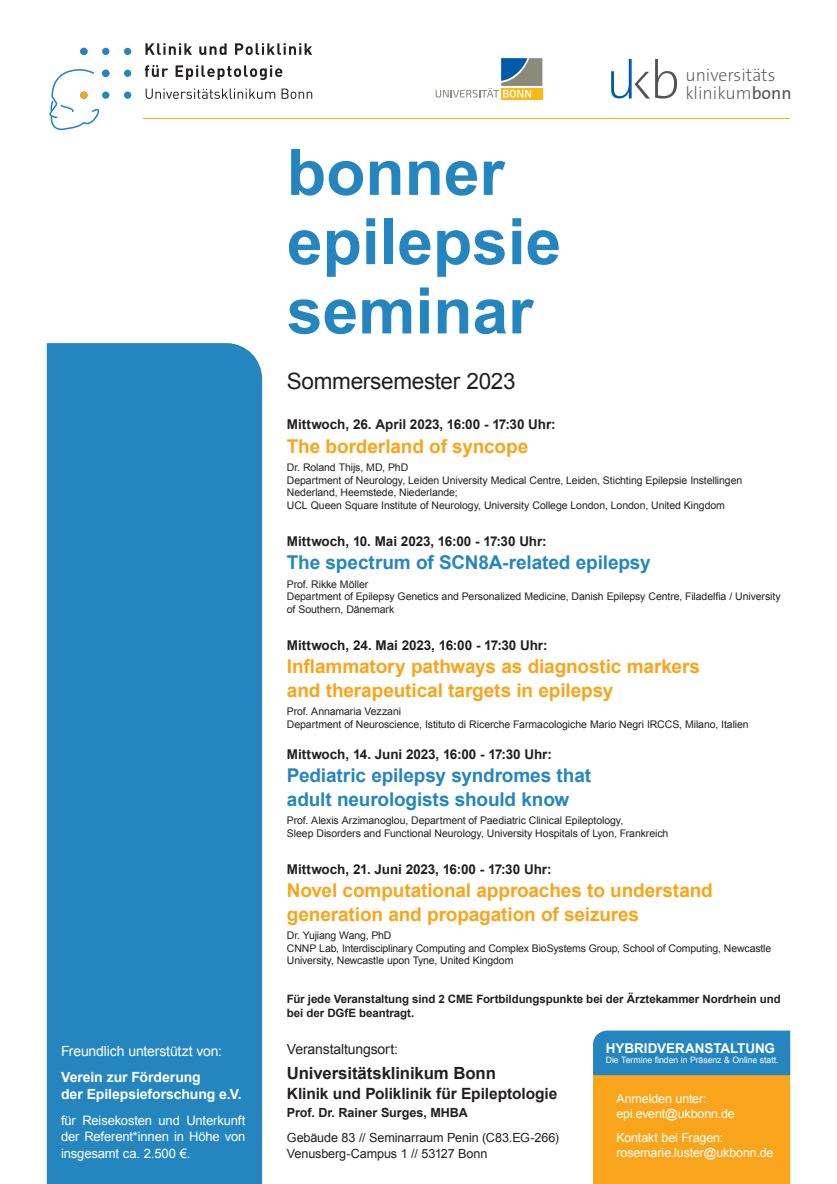
<style>
.page{position:relative;width:837px;height:1184px;background:#fff}
.page>*{position:absolute;margin:0;border:0;box-sizing:border-box;transform-origin:0 0}
.t1{font:700 64.15px/69.2px "Arial";color:#2586bf}
.t2{font:22.5px "Arial";letter-spacing:-.015em;color:#231f20}
.t3{font:700 19px/23.5px "Arial";letter-spacing:-.01em;color:#f9a51b}
.t4{font:700 19px/23.5px "Arial";letter-spacing:-.01em;color:#2586bf}
.t5{font:200 17.7px "The Sans Os F";color:#535355}
.t6{font:700 16.8px "Arial";letter-spacing:-.01em;color:#231f20}
.t7{font:700 15.5px "Arial";letter-spacing:-.01em;color:#231f20}
.t8{font:700 14px/16.8px "Arial";letter-spacing:-.005em;color:#fff}
.t9{font:14px "Arial";letter-spacing:-.01em;color:#fff}
.t10{font:14px "Arial";letter-spacing:-.01em;color:#231f20}
.t11{font:700 13.5px "Arial";letter-spacing:-.005em;color:#231f20}
.t12{font:700 13.5px "Arial";letter-spacing:-.005em;color:#fff}
.t13{font:13px/16.5px "Arial";letter-spacing:-.01em;color:#fff;text-align:justify}
.t14{font:12.6px/15.1px "Arial";letter-spacing:-.01em;color:#231f20}
.t15{font:700 12.6px "Arial";letter-spacing:-.005em;color:#231f20}
.t16{font:12.5px/15px "Arial";letter-spacing:-.01em;color:#fff}
.t17{font:700 11.5px/13.8px "Arial";letter-spacing:-.01em;color:#231f20}
.t18{font:10.5px/12.6px "Arial";letter-spacing:-.01em;color:#231f20}
.t19{font:8.75px "Arial";letter-spacing:-.01em;color:#fff}
.s1{font-weight:400}
</style>
<div class="page">
<svg style="left:611px;top:59px;width:65px;height:40px"></svg>
<div style="left:501px;top:88px;width:41px;height:11px;background:#fcb814"></div>
<svg style="left:435px;top:58px;width:107px;height:40px"></svg>
<div style="left:47px;top:343px;width:215px;height:840px;background:#2586bf"></div>
<hr style="left:143px;top:118px;width:646px;height:1px;background:#f9a51b">
<div style="left:124px;top:48px;width:7px;height:7px;background:#2586bf;border-radius:50%"></div>
<div style="left:102px;top:48px;width:7px;height:7px;background:#2586bf;border-radius:50%"></div>
<div style="left:124px;top:70px;width:7px;height:7px;background:#2586bf;border-radius:50%"></div>
<div style="left:102px;top:70px;width:7px;height:7px;background:#2586bf;border-radius:50%"></div>
<div style="left:124px;top:91px;width:7px;height:8px;background:#2586bf;border-radius:50%"></div>
<div style="left:102px;top:91px;width:7px;height:8px;background:#2586bf;border-radius:50%"></div>
<div style="left:80px;top:48px;width:7px;height:7px;background:#2586bf;border-radius:50%"></div>
<svg style="left:49px;top:69px;width:50px;height:61px"></svg>
<svg style="left:145px;top:43px;width:47px;height:12px"></svg>
<svg style="left:199px;top:43px;width:27px;height:12px"></svg>
<svg style="left:235px;top:43px;width:77px;height:12px"></svg>
<svg style="left:145px;top:65px;width:23px;height:12px"></svg>
<svg style="left:175px;top:65px;width:107px;height:15px"></svg>
<svg style="left:146px;top:89px;width:129px;height:10px"></svg>
<svg style="left:281px;top:89px;width:31px;height:10px"></svg>
<svg style="left:593px;top:1030px;width:196px;height:153px;background:#bb9c4b"></svg>
<h3 class="t9" style="left:61px;top:1042px;width:162px">Freundlich unterstützt von:</h3>
<h3 class="t8" style="left:61px;top:1069px;width:182px">Verein zur Förderung<br>der Epilepsieforschung e.V.</h3>
<p class="t13" style="left:61px;top:1111px;width:186px">für Reisekosten und Unterkunft der Referent*innen in Höhe von insgesamt ca. 2.500 €.</p>
<h3 class="t5" style="left:685px;top:63px;width:91px">universitäts</h3>
<h1 class="t1" style="left:287px;top:140px;width:276px">bonner epilepsie seminar</h1>
<h3 class="t5" style="left:685px;top:81px;width:108px">klinikum<span class="s1">bonn</span></h3>
<h2 class="t2" style="left:287px;top:366px;width:230px">Sommersemester 2023</h2>
<p class="t11" style="left:287px;top:415px;width:270px">Mittwoch, 26. April 2023, 16:00 - 17:30 Uhr:</p>
<h3 class="t3" style="left:287px;top:435px;width:243px">The borderland of syncope</h3>
<p class="t18" style="left:287px;top:461px;width:456px">Dr. Roland Thijs, MD, PhD<br>Department of Neurology, Leiden University Medical Centre, Leiden, Stichting Epilepsie Instellingen Nederland, Heemstede, Niederlande;<br>UCL Queen Square Institute of Neurology, University College London, London, United Kingdom</p>
<p class="t11" style="left:287px;top:532px;width:261px">Mittwoch, 10. Mai 2023, 16:00 - 17:30 Uhr:</p>
<h3 class="t4" style="left:287px;top:551px;width:365px">The spectrum of SCN8A-related epilepsy</h3>
<p class="t18" style="left:287px;top:578px;width:495px">Prof. Rikke Möller<br>Department of Epilepsy Genetics and Personalized Medicine, Danish Epilepsy Centre, Filadelfia / University of Southern, Dänemark</p>
<p class="t11" style="left:287px;top:636px;width:262px">Mittwoch, 24. Mai 2023, 16:00 - 17:30 Uhr:</p>
<h3 class="t3" style="left:287px;top:655px;width:414px">Inflammatory pathways as diagnostic markers and therapeutical targets in epilepsy</h3>
<p class="t18" style="left:287px;top:705px;width:463px">Prof. Annamaria Vezzani<br>Department of Neuroscience, Istituto di Ricerche Farmacologiche Mario Negri IRCCS, Milano, Italien</p>
<p class="t11" style="left:287px;top:745px;width:266px">Mittwoch, 14. Juni 2023, 16:00 - 17:30 Uhr:</p>
<h3 class="t4" style="left:287px;top:764px;width:305px">Pediatric epilepsy syndromes that adult neurologists should know</h3>
<p class="t18" style="left:287px;top:814px;width:383px">Prof. Alexis Arzimanoglou, Department of Paediatric Clinical Epileptology,<br>Sleep Disorders and Functional Neurology, University Hospitals of Lyon, Frankreich</p>
<p class="t11" style="left:287px;top:860px;width:266px">Mittwoch, 21. Juni 2023, 16:00 - 17:30 Uhr:</p>
<h3 class="t3" style="left:287px;top:879px;width:427px">Novel computational approaches to understand generation and propagation of seizures</h3>
<p class="t18" style="left:287px;top:929px;width:485px">Dr. Yujiang Wang, PhD<br>CNNP Lab, Interdisciplinary Computing and Complex BioSystems Group, School of Computing, Newcastle<br>University, Newcastle upon Tyne, United Kingdom</p>
<p class="t17" style="left:287px;top:992px;width:495px">Für jede Veranstaltung sind 2 CME Fortbildungspunkte bei der Ärztekammer Nordrhein und bei der DGfE beantragt.</p>
<h3 class="t10" style="left:287px;top:1040px;width:112px">Veranstaltungsort:</h3>
<h3 class="t6" style="left:287px;top:1062px;width:210px">Universitätsklinikum Bonn</h3>
<h3 class="t7" style="left:287px;top:1083px;width:272px">Klinik und Poliklinik für Epileptologie</h3>
<p class="t15" style="left:287px;top:1104px;width:182px">Prof. Dr. Rainer Surges, MHBA</p>
<p class="t14" style="left:287px;top:1130px;width:273px">Gebäude 83 // Seminarraum Penin (C83.EG-266)<br>Venusberg-Campus 1 // 53127 Bonn</p>
<p class="t12" style="left:605px;top:1038px;width:171px">HYBRIDVERANSTALTUNG</p>
<p class="t19" style="left:605px;top:1054px;width:174px">Die Termine finden in Präsenz &amp; Online statt.</p>
<p class="t16" style="left:616px;top:1091px;width:120px">Anmelden unter: epi.event@ukbonn.de</p>
<p class="t16" style="left:616px;top:1130px;width:159px">Kontakt bei Fragen: rosemarie.luster@ukbonn.de</p>
</div>
